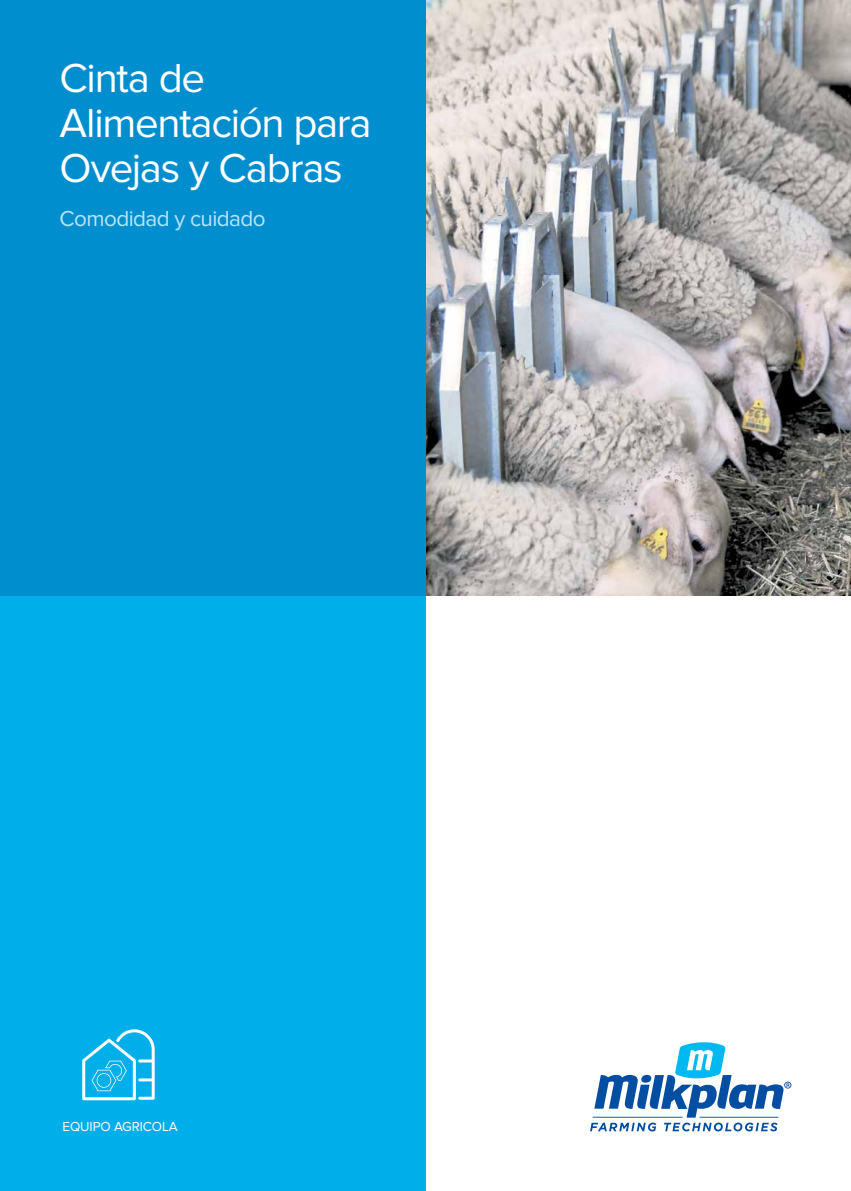
<style>
.page{position:relative;width:851px;height:1191px;background:#fff}
.page>*{position:absolute;margin:0;border:0;box-sizing:border-box;transform-origin:0 0}
.t1{font:42px/45px "Proxima Nova";letter-spacing:-.03em;color:#fff}
.t2{font:22.5px "Proxima Nova";letter-spacing:-.025em;color:#b9e6fa}
.t3{font:13.5px "Proxima Nova";letter-spacing:-.01em;color:#fff}
</style>
<div class="page">
<img style="left:425px;top:0;width:425px;height:595px">
<div style="left:0;top:595px;width:425px;height:596px;background:#00aeea"></div>
<div style="left:0;top:0;width:425px;height:595px;background:#008ecf"></div>
<svg style="left:590px;top:1042px;width:201px;height:89px"></svg>
<svg style="left:82px;top:1029px;width:73px;height:71px"></svg>
<p class="t1" style="left:60px;top:56px;width:313px">Cinta de<br>Alimentación para<br>Ovejas y Cabras</p>
<p class="t2" style="left:60px;top:205px;width:207px">Comodidad y cuidado</p>
<p class="t3" style="left:62px;top:1119px;width:117px">EQUIPO AGRICOLA</p>
</div>
